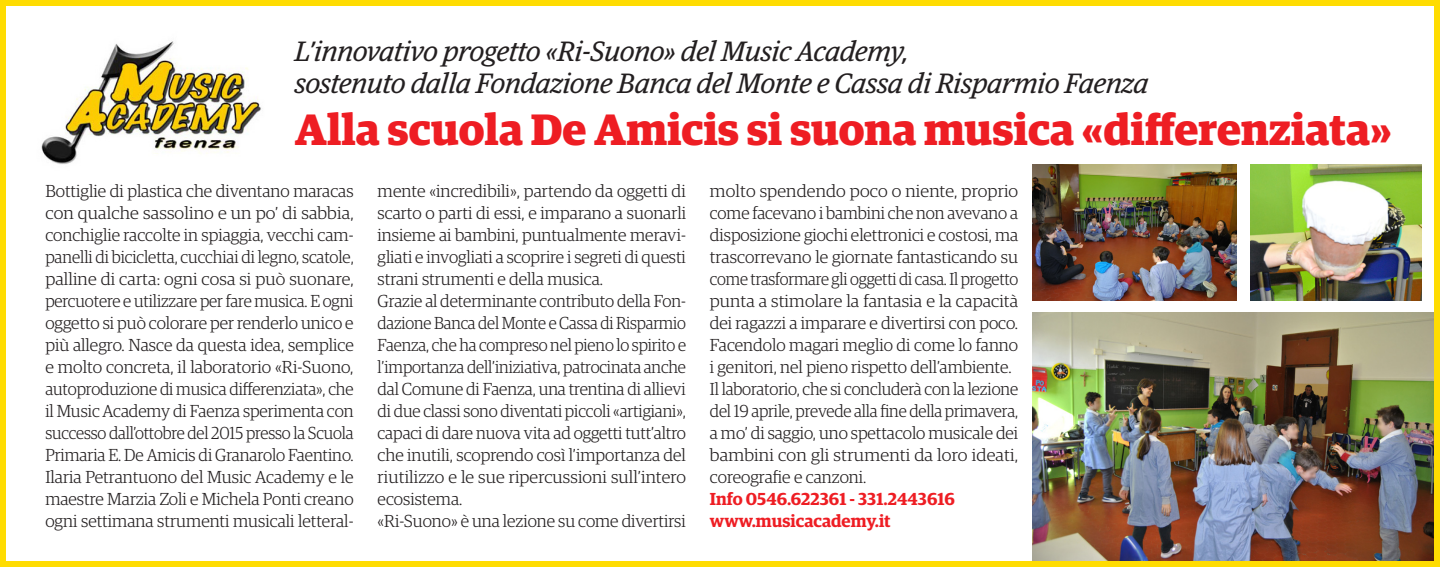
<style>
.page{position:relative;width:1440px;height:567px;background:#fff}
.page>*{position:absolute;margin:0;border:0;box-sizing:border-box;transform-origin:0 0}
.t1{font:700 44px "Guardian Egyp";color:#ee1d23}
.t2{font:italic 28px "Guardian Egyp";color:#231f20}
.t3{font:300 17.4px/22px "Guardian Egyp";color:#231f20;text-align:justify}
.t4{font:300 17.4px/22px "Guardian Egyp";color:#231f20;text-align:justify;scale:1.04 1}
.t5{font:600 17.4px "Guardian Egyp";color:#ee1d23}
</style>
<div class="page">
<img style="left:41px;top:41px;width:220px;height:123px">
<img style="left:1032px;top:313px;width:401px;height:247px">
<div style="left:0;top:0;width:1440px;height:567px;border:6px solid #ffdc01"></div>
<img style="left:1251px;top:164px;width:171px;height:136px">
<img style="left:1032px;top:164px;width:204px;height:136px">
<p class="t2" style="left:295px;top:32px;width:616px">L’innovativo progetto «Ri-Suono» del Music Academy,</p>
<p class="t2" style="left:295px;top:64px;width:855px">sostenuto dalla Fondazione Banca del Monte e Cassa di Risparmio Faenza</p>
<p class="t1" style="left:295px;top:96px;width:1098px">Alla scuola De Amicis si suona musica «differenziata»</p>
<p class="t3" style="left:45px;top:179px;width:310px">Bottiglie di plastica che diventano maracas con qualche sassolino e un po’ di sabbia, conchiglie raccolte in spiaggia, vecchi cam&shy;panelli di bicicletta, cucchiai di legno, scatole, palline di carta: ogni cosa si può suonare, percuotere e utilizzare per fare musica. E ogni oggetto si può colorare per renderlo unico e più allegro. Nasce da questa idea, semplice e molto concreta, il laboratorio «Ri-Suono, autoproduzione di musica differenziata», che il Music Academy di Faenza sperimenta con successo dall’ottobre del 2015 presso la Scuola Primaria E. De Amicis di Granarolo Faentino.</p>
<p class="t3" style="left:45px;top:465px;width:310px">Ilaria Petrantuono del Music Academy e le maestre Marzia Zoli e Michela Ponti creano ogni settimana strumenti musicali letteral-</p>
<p class="t3" style="left:378px;top:179px;width:310px">mente «incredibili», partendo da oggetti di scarto o parti di essi, e imparano a suonarli insieme ai bambini, puntualmente meravi&shy;gliati e invogliati a scoprire i segreti di questi strani strumenti e della musica.</p>
<p class="t3" style="left:378px;top:289px;width:310px">Grazie al determinante contributo della Fon&shy;dazione Banca del Monte e Cassa di Risparmio Faenza, che ha compreso nel pieno lo spirito e l’importanza dell’iniziativa, patrocinata anche dal Comune di Faenza, una trentina di allievi di due classi sono diventati piccoli «artigiani», capaci di dare nuova vita ad oggetti tutt’altro che inutili, scoprendo così l’importanza del riutilizzo e le sue ripercussioni sull’intero ecosistema.</p>
<p class="t3" style="left:378px;top:509px;width:310px">«Ri-Suono» è una lezione su come divertirsi</p>
<p class="t4" style="left:710px;top:179px;width:298px">molto spendendo poco o niente, proprio come facevano i bambini che non avevano a disposizione giochi elettronici e costosi, ma trascorrevano le giornate fantasticando su come trasformare gli oggetti di casa. Il progetto punta a stimolare la fantasia e la capacità dei ragazzi a imparare e divertirsi con poco.<br>Facendolo magari meglio di come lo fanno i genitori, nel pieno rispetto dell’ambiente.</p>
<p class="t3" style="left:710px;top:377px;width:310px">Il laboratorio, che si concluderà con la lezione del 19 aprile, prevede alla fine della primavera, a mo’ di saggio, uno spettacolo musicale dei bambini con gli strumenti da loro ideati, coreografie e canzoni.</p>
<p class="t5" style="left:710px;top:486px;width:247px">Info 0546.622361 - 331.2443616</p>
<p class="t5" style="left:710px;top:508px;width:182px">www.musicacademy.it</p>
</div>
